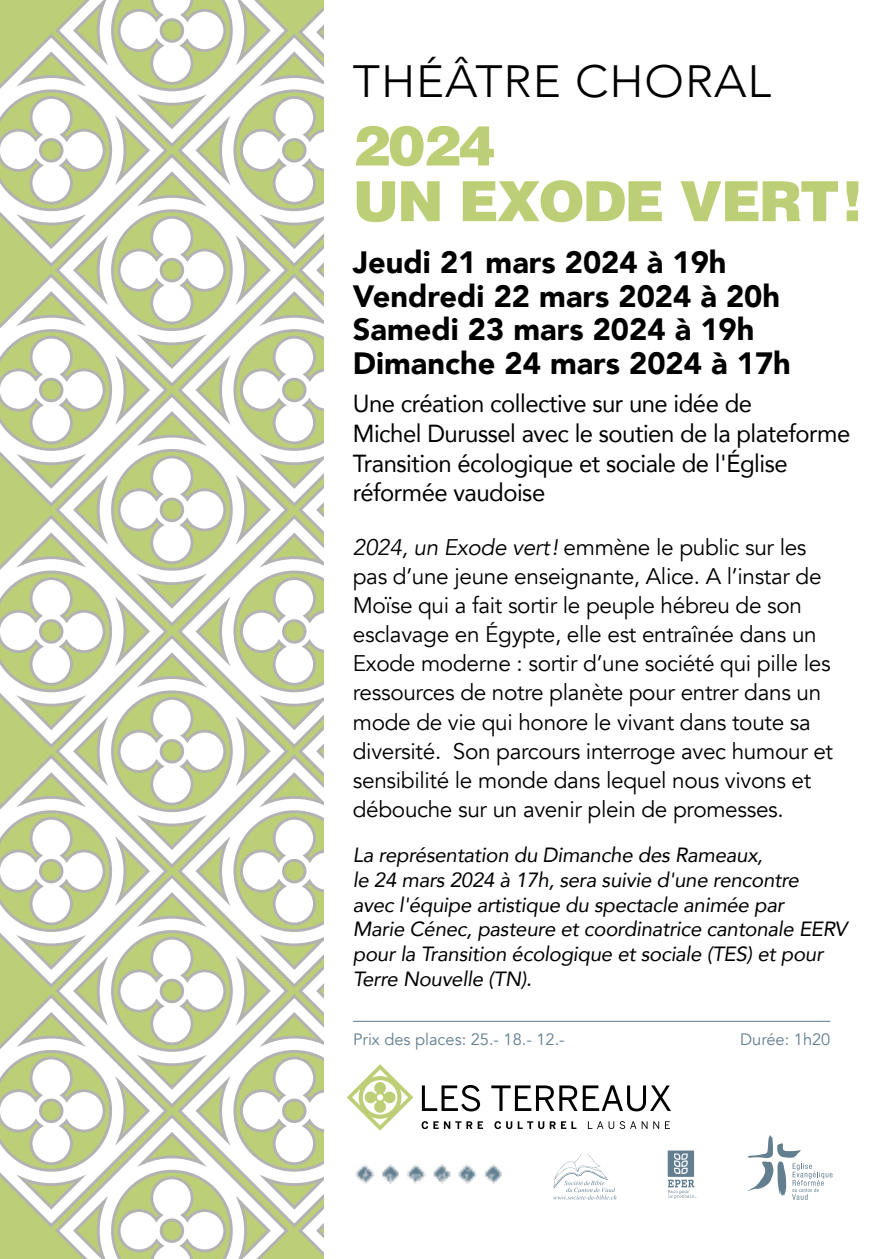
<style>
.page{position:relative;width:893px;height:1259px;background:#fff}
.page>*{position:absolute;margin:0;border:0;box-sizing:border-box;transform-origin:0 0}
.Titre_R{font:900 55.5px/55.5px "Helvetica LT Std";letter-spacing:-.03em;color:#bdcf76}
.Theme21_R{font:300 45px "Avenir";letter-spacing:.02em;color:#000;scale:1.05 1}
.Date_R{font:900 30.9px/33.3px "Avenir";color:#000}
.Date_2_R{font:24.6px/29.4px "Avenir";letter-spacing:-.02em;color:#000}
.Texte10{font:22.5px/29.1px "Avenir";letter-spacing:-.015em;color:#000}
.Texte10-2{font:italic 20.4px/24.6px "Avenir";letter-spacing:-.015em;color:#000}
.Durée{font:16.5px "Avenir";color:#627e8f}
.s1{font-style:italic}
</style>
<div class="page">
<img style="left:355px;top:1164px;width:147px;height:20px">
<svg style="left:553px;top:1154px;width:63px;height:46px"></svg>
<svg style="left:668px;top:1150px;width:28px;height:48px"></svg>
<svg style="left:0;top:0;width:323px;height:1259px"></svg>
<hr style="left:353px;top:1020px;width:477px;height:2px;background:#627e8f">
<svg style="left:347px;top:1064px;width:66px;height:66px"></svg>
<svg style="left:422px;top:1085px;width:58px;height:26px"></svg>
<svg style="left:491px;top:1085px;width:180px;height:26px"></svg>
<svg style="left:422px;top:1121px;width:50px;height:8px"></svg>
<svg style="left:478px;top:1121px;width:5px;height:8px"></svg>
<svg style="left:494px;top:1121px;width:18px;height:8px"></svg>
<svg style="left:518px;top:1121px;width:26px;height:8px"></svg>
<svg style="left:550px;top:1121px;width:26px;height:8px"></svg>
<svg style="left:588px;top:1121px;width:15px;height:8px"></svg>
<svg style="left:609px;top:1121px;width:5px;height:8px"></svg>
<svg style="left:620px;top:1121px;width:16px;height:8px"></svg>
<svg style="left:642px;top:1121px;width:5px;height:8px"></svg>
<svg style="left:653px;top:1121px;width:6px;height:8px"></svg>
<svg style="left:665px;top:1121px;width:5px;height:8px"></svg>
<svg style="left:747px;top:1135px;width:85px;height:64px"></svg>
<p class="Theme21_R" style="left:353px;top:55px;width:400px">THÉÂTRE CHORAL</p>
<p class="Titre_R" style="left:353px;top:117px;width:510px">2024<br>UN EXODE VERT!</p>
<p class="Date_R" style="left:353px;top:245px;width:429px">Jeudi 21 mars 2024 à 19h<br>Vendredi 22 mars 2024 à 20h<br>Samedi 23 mars 2024 à 19h</p>
<p class="Date_R" style="left:353px;top:345px;width:440px">Dimanche 24 mars 2024 à 17h</p>
<p class="Date_2_R" style="left:353px;top:388px;width:499px">Une création collective sur une idée de<br>Michel Durussel avec le soutien de la plateforme Transition écologique et sociale de l'Église réformée vaudoise</p>
<p class="Texte10" style="left:353px;top:533px;width:482px"><span class="s1">2024, un Exode vert!</span> emmène le public sur les pas d’une jeune enseignante, Alice. A l’instar de Moïse qui a fait sortir le peuple hébreu de son esclavage en Égypte, elle est entraînée dans un Exode moderne : sortir d’une société qui pille les ressources de notre planète pour entrer dans un mode de vie qui honore le vivant dans toute sa diversité. Son parcours interroge avec humour et sensibilité le monde dans lequel nous vivons et débouche sur un avenir plein de promesses.</p>
<p class="Texte10-2" style="left:353px;top:843px;width:496px">La représentation du Dimanche des Rameaux,<br>le 24 mars 2024 à 17h, sera suivie d'une rencontre<br>avec l'équipe artistique du spectacle animée par<br>Marie Cénec, pasteure et coordinatrice cantonale EERV pour la Transition écologique et sociale (TES) et pour Terre Nouvelle (TN).</p>
<p class="Durée" style="left:353px;top:1029px;width:213px">Prix des places: 25.- 18.- 12.-</p>
<p class="Durée" style="left:740px;top:1029px;width:92px">Durée: 1h20</p>
</div>
